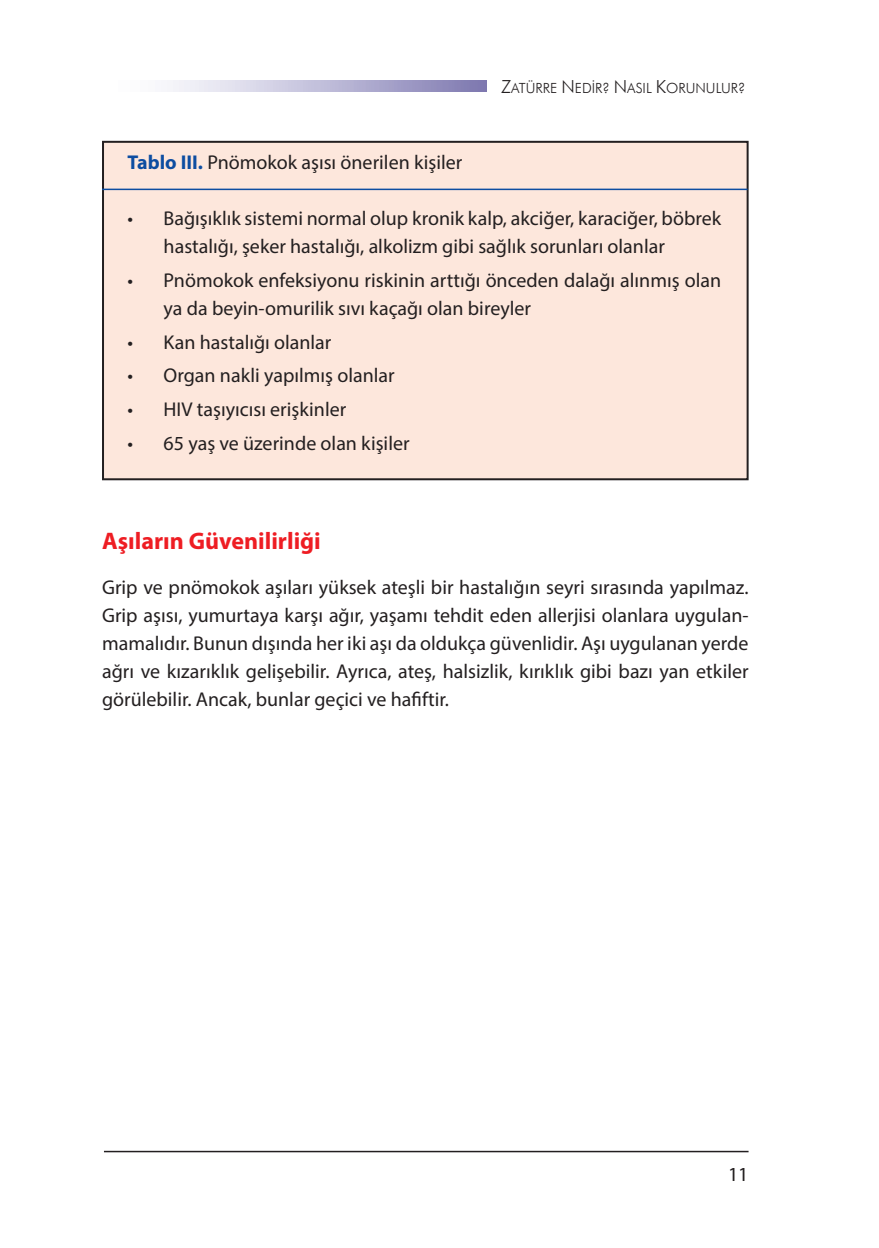
<style>
.page{position:relative;width:879px;height:1248px;background:#fff}
.page>*{position:absolute;margin:0;border:0;box-sizing:border-box;transform-origin:0 0}
.t1{font:700 24px "Myriad Pro";color:#ee1d23}
.t2{font:20px/28px "Myriad Pro";color:#231f20}
.t3{font:300 14px "Futura BT";color:#231f20}
.s1{font-size:18px}
.s2{font-weight:700;color:#0d4da1}
</style>
<div class="page">
<svg style="left:173px;top:81px;width:313px;height:11px"></svg>
<hr style="left:104px;top:1150px;width:644px;height:2px;background:#231f20">
<div style="left:103px;top:142px;width:644px;height:337px;background:#fde7dc"></div>
<div style="left:102px;top:141px;width:646px;height:339px;border:2px solid #231f20"></div>
<hr style="left:102px;top:189px;width:645px;height:1px;background:#0d4da1">
<p class="t3" style="left:501px;top:80px;width:246px"><span class="s1">Z</span>ATÜRRE <span class="s1">N</span>EDİR? <span class="s1">N</span>ASIL <span class="s1">K</span>ORUNULUR?</p>
<p class="t2" style="left:128px;top:148px;width:336px"><span class="s2">Tablo III.</span> Pnömokok aşısı önerilen kişiler</p>
<p class="t2" style="left:164px;top:204px;width:559px;text-indent:-36px">• Bağışıklık sistemi normal olup kronik kalp, akciğer, karaciğer, böbrek hastalığı, şeker hastalığı, alkolizm gibi sağlık sorunları olanlar</p>
<p class="t2" style="left:164px;top:266px;width:559px;text-indent:-36px">• Pnömokok enfeksiyonu riskinin arttığı önceden dalağı alınmış olan ya da beyin-omurilik sıvı kaçağı olan bireyler</p>
<p class="t2" style="left:128px;top:327px;width:205px">• Kan hastalığı olanlar</p>
<p class="t2" style="left:128px;top:361px;width:269px">• Organ nakli yapılmış olanlar</p>
<p class="t2" style="left:128px;top:395px;width:220px">• HIV taşıyıcısı erişkinler</p>
<p class="t2" style="left:128px;top:428px;width:283px">• 65 yaş ve üzerinde olan kişiler</p>
<p class="t1" style="left:102px;top:527px;width:220px">Aşıların Güvenilirliği</p>
<p class="t2" style="left:102px;top:573px;width:648px;text-align:justify">Grip ve pnömokok aşıları yüksek ateşli bir hastalığın seyri sırasında yapılmaz.<br>Grip aşısı, yumurtaya karşı ağır, yaşamı tehdit eden allerjisi olanlara uygulan&shy;mamalıdır. Bunun dışında her iki aşı da oldukça güvenlidir. Aşı uygulanan yerde ağrı ve kızarıklık gelişebilir. Ayrıca, ateş, halsizlik, kırıklık gibi bazı yan etkiler görülebilir. Ancak, bunlar geçici ve hafiftir.</p>
<p class="t2" style="left:728px;top:1159px;width:22px">11</p>
</div>
